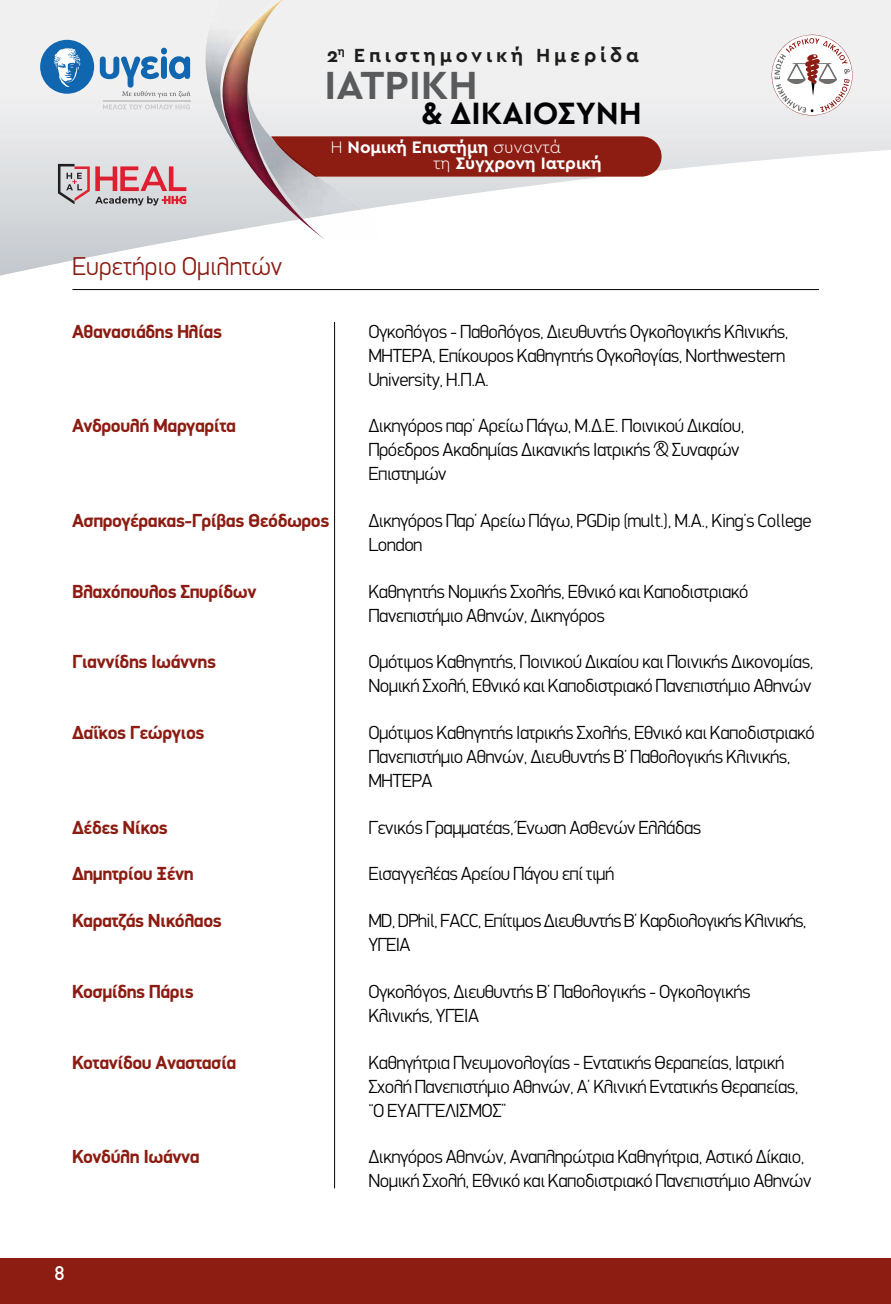
<style>
.page{position:relative;width:891px;height:1304px;background:#fff}
.page>*{position:absolute;margin:0;border:0;box-sizing:border-box;transform-origin:0 0}
.t1{font:700 41.2px "Cera GR";color:#595a5c}
.t2{font:700 32.2px "Cera GR";color:#020203}
.t3{font:300 26px "PF Din Display";color:#8c1c12}
.t4{font:700 20px "Cera GR";letter-spacing:.19em;color:#1d1e1c}
.t5{font:500 20px "PF Din Text";color:#fff}
.t6{font:300 19px/24px "PF Din Display";letter-spacing:-.025em;color:#000}
.t7{font:700 19px "PF Din Display";letter-spacing:-.025em;color:#8c1c12}
.t8{font:700 17.4px/16.6px "Cera GR";color:#fff}
.s1{font-weight:300}
</style>
<div class="page">
<svg style="left:0;top:0;width:890px;height:276px"></svg>
<div style="left:0;top:1258px;width:890px;height:46px;background:#8d1d13"></div>
<div style="left:40px;top:40px;width:54px;height:54px;background:#1066af;border-radius:50%"></div>
<svg style="left:54px;top:48px;width:27px;height:39px"></svg>
<svg style="left:100px;top:48px;width:90px;height:50px"></svg>
<svg style="left:103px;top:104px;width:87px;height:5px"></svg>
<hr style="left:103px;top:101px;width:87px;height:1px;background:#c9c8ca">
<svg style="left:770px;top:34px;width:84px;height:83px"></svg>
<div style="left:362px;top:136px;width:299px;height:41px;background:#8d1d13"></div>
<img style="left:306px;top:209px;width:72px;height:31px">
<img style="left:247px;top:82px;width:115px;height:136px">
<img style="left:274px;top:141px;width:44px;height:36px">
<img style="left:202px;top:0;width:73px;height:165px">
<img style="left:300px;top:219px;width:24px;height:20px">
<img style="left:281px;top:0;width:1px;height:53px">
<img style="left:221px;top:0;width:60px;height:137px">
<svg style="left:58px;top:164px;width:128px;height:42px;background:#cda3a8"></svg>
<hr style="left:72px;top:289px;width:746px;height:1px;background:#000">
<hr style="left:334px;top:322px;width:1px;height:866px;background:#000">
<p class="t4" style="left:326px;top:44px;width:313px">2<sup>η</sup> Επιστημονική Ημερίδα</p>
<h1 class="t1" style="left:324px;top:62px;width:154px">ΙΑΤΡΙΚΗ</h1>
<h2 class="t2" style="left:421px;top:95px;width:222px">&amp; ΔΙΚΑΙΟΣΥΝΗ</h2>
<p class="t8" style="left:433px;top:138px;width:170px;text-indent:-103px"><span class="s1">Η</span> Νομική Επιστήμη <span class="s1">συναντά<br>τη</span> Σύγχρονη Ιατρική</p>
<h3 class="t3" style="left:72px;top:250px;width:212px">Ευρετήριο Ομιλητών</h3>
<p class="t7" style="left:72px;top:320px;width:151px">Αθανασιάδης Ηλίας</p>
<p class="t6" style="left:368px;top:319px;width:421px">Ογκολόγος - Παθολόγος, Διευθυντής Ογκολογικής Κλινικής,<br>ΜΗΤΕΡΑ, Επίκουρος Καθηγητής Ογκολογίας, Northwestern<br>University, Η.Π.Α.</p>
<p class="t7" style="left:72px;top:414px;width:165px">Ανδρουλή Μαργαρίτα</p>
<p class="t6" style="left:368px;top:414px;width:377px">Δικηγόρος παρ’ Αρείω Πάγω, Μ.Δ.Ε. Ποινικού Δικαίου,<br>Πρόεδρος Ακαδημίας Δικανικής Ιατρικής &amp; Συναφών<br>Επιστημών</p>
<p class="t7" style="left:72px;top:509px;width:258px">Ασπρογέρακας-Γρίβας Θεόδωρος</p>
<p class="t6" style="left:368px;top:509px;width:444px">Δικηγόρος Παρ’ Αρείω Πάγω, PGDip (mult.), M.A., King’s College<br>London</p>
<p class="t7" style="left:72px;top:580px;width:186px">Βλαχόπουλος Σπυρίδων</p>
<p class="t6" style="left:368px;top:579px;width:381px">Καθηγητής Νομικής Σχολής, Εθνικό και Καποδιστριακό<br>Πανεπιστήμιο Αθηνών, Δικηγόρος</p>
<p class="t7" style="left:72px;top:650px;width:145px">Γιαννίδης Ιωάννης</p>
<p class="t6" style="left:368px;top:650px;width:446px">Ομότιμος Καθηγητής, Ποινικού Δικαίου και Ποινικής Δικονομίας,<br>Νομική Σχολή, Εθνικό και Καποδιστριακό Πανεπιστήμιο Αθηνών</p>
<p class="t7" style="left:72px;top:721px;width:134px">Δαΐκος Γεώργιος</p>
<p class="t6" style="left:368px;top:721px;width:447px">Ομότιμος Καθηγητής Ιατρικής Σχολής, Εθνικό και Καποδιστριακό<br>Πανεπιστήμιο Αθηνών, Διευθυντής Β’ Παθολογικής Κλινικής,<br>ΜΗΤΕΡΑ</p>
<p class="t7" style="left:72px;top:816px;width:97px">Δέδες Νίκος</p>
<p class="t6" style="left:368px;top:815px;width:334px">Γενικός Γραμματέας, Ένωση Ασθενών Ελλάδας</p>
<p class="t7" style="left:72px;top:862px;width:123px">Δημητρίου Ξένη</p>
<p class="t6" style="left:368px;top:862px;width:247px">Εισαγγελέας Αρείου Πάγου επί τιμή</p>
<p class="t7" style="left:72px;top:909px;width:151px">Καρατζάς Νικόλαος</p>
<p class="t6" style="left:368px;top:909px;width:439px">MD, DPhil, FACC, Επίτιμος Διευθυντής Β’ Καρδιολογικής Κλινικής,<br>ΥΓΕΙΑ</p>
<p class="t7" style="left:72px;top:980px;width:123px">Κοσμίδης Πάρις</p>
<p class="t6" style="left:368px;top:979px;width:383px">Ογκολόγος, Διευθυντής Β’ Παθολογικής - Ογκολογικής<br>Κλινικής, ΥΓΕΙΑ</p>
<p class="t7" style="left:72px;top:1050px;width:166px">Κοτανίδου Αναστασία</p>
<p class="t6" style="left:368px;top:1050px;width:431px">Καθηγήτρια Πνευμονολογίας - Εντατικής Θεραπείας, Ιατρική<br>Σχολή Πανεπιστήμιο Αθηνών, Α’ Κλινική Εντατικής Θεραπείας, “Ο ΕΥΑΓΓΕΛΙΣΜΟΣ”</p>
<p class="t7" style="left:72px;top:1145px;width:129px">Κονδύλη Ιωάννα</p>
<p class="t6" style="left:368px;top:1145px;width:444px">Δικηγόρος Αθηνών, Αναπληρώτρια Καθηγήτρια, Αστικό Δίκαιο,<br>Νομική Σχολή, Εθνικό και Καποδιστριακό Πανεπιστήμιο Αθηνών</p>
<p class="t5" style="left:55px;top:1261px;width:11px">8</p>
</div>
